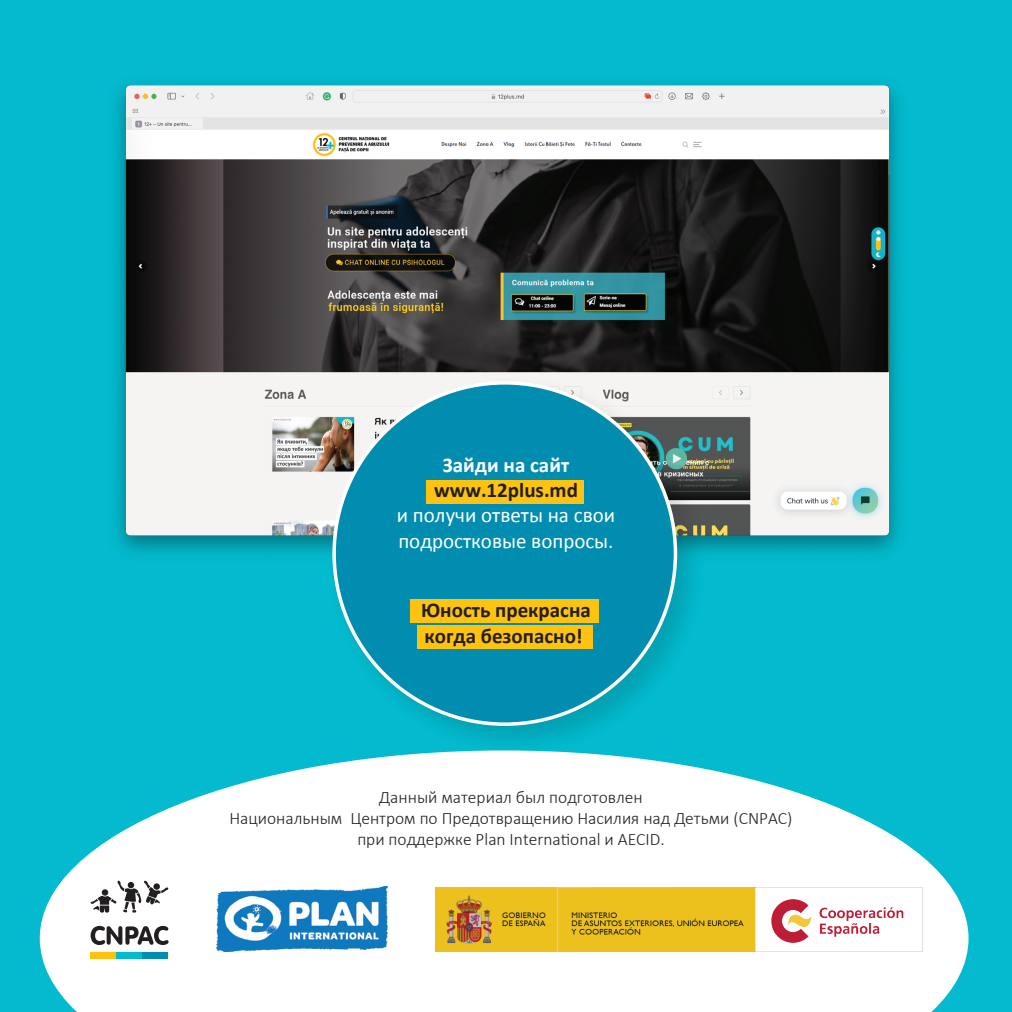
<style>
.page{position:relative;width:1012px;height:1012px;background:#03bace}
.page>*{position:absolute;margin:0;border:0;box-sizing:border-box;transform-origin:0 0}
.t1{font:700 21px/25.2px "Calibri";color:#231f20}
.t2{font:21px/25.2px "Calibri";color:#fff}
.t3{font:700 21px "Calibri";color:#fff}
.t4{font:300 17.5px/21px "Calibri";color:#231f20;text-align:center}
</style>
<div class="page">
<svg style="left:40px;top:764px;width:929px;height:248px;fill:#fff"></svg>
<img style="left:116px;top:83px;width:783px;height:470px">
<img style="left:318px;top:367px;width:398px;height:397px">
<div style="left:334px;top:383px;width:341px;height:341px;background:#008db0;border-radius:50%"></div>
<div style="left:426px;top:480px;width:158px;height:23px;background:#fec210"></div>
<div style="left:410px;top:599px;width:189px;height:24px;background:#fec210"></div>
<div style="left:417px;top:625px;width:176px;height:24px;background:#fec210"></div>
<img style="left:217px;top:887px;width:171px;height:65px">
<svg style="left:91px;top:880px;width:78px;height:33px;background:#c4c3c4"></svg>
<svg style="left:90px;top:951px;width:79px;height:8px"></svg>
<div style="left:153px;top:883px;width:7px;height:7px;background:#231f20;border-radius:50%"></div>
<div style="left:142px;top:952px;width:26px;height:6px;background:#008db0"></div>
<div style="left:91px;top:952px;width:26px;height:6px;background:#fec210"></div>
<div style="left:116px;top:952px;width:26px;height:6px;background:#03bace"></div>
<svg style="left:91px;top:926px;width:78px;height:19px"></svg>
<img style="left:436px;top:887px;width:486px;height:65px">
<p class="t3" style="left:443px;top:450px;width:128px">Зайди на сайт</p>
<p class="t1" style="left:434px;top:477px;width:145px">www.12plus.md</p>
<p class="t2" style="left:397px;top:502px;width:220px">и получи ответы на свои подростковые вопросы.</p>
<p class="t1" style="left:421px;top:597px;width:171px">Юность прекрасна когда безопасно!</p>
<p class="t4" style="left:229px;top:787px;width:565px">Данный материал был подготовлен<br>Национальным Центром по Предотвращению Насилия над Детьми (CNPAC) при поддержке Plan International и AECID.</p>
</div>
